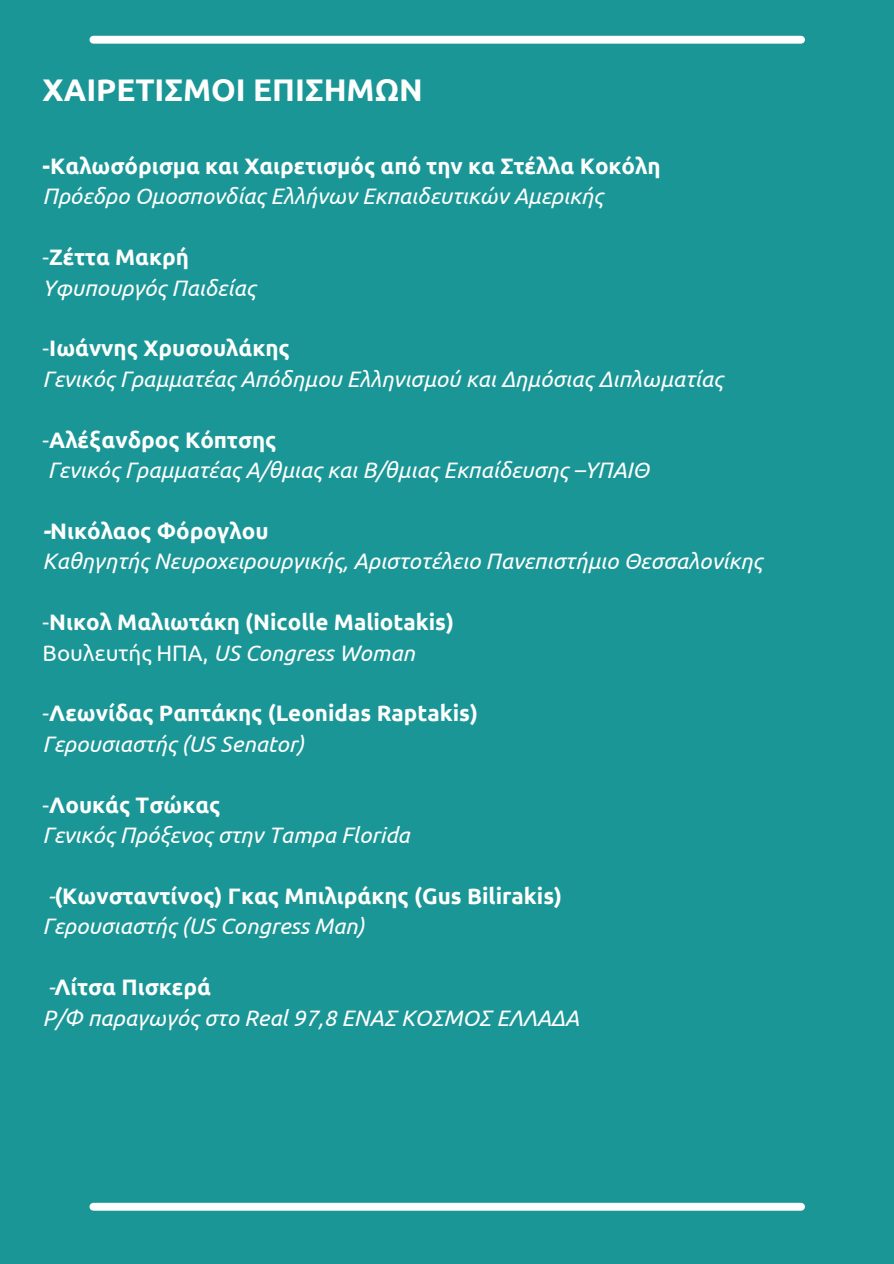
<style>
.page{position:relative;width:894px;height:1264px;background:#fff}
.page>*{position:absolute;margin:0;border:0;box-sizing:border-box;transform-origin:0 0}
.t1{font:700 31.35px "Ubuntu";color:#fdfefd}
.t2{font:italic 22.35px "Ubuntu";color:#fdfefd}
.t3{font:700 22.35px "Ubuntu";color:#fdfefd}
.s1{font-weight:400}
.s2{font-style:italic}
.s3{font-style:normal}
.s4{font-weight:400;font-style:italic}
</style>
<div class="page">
<div style="left:0;top:0;width:893px;height:1263px;background:#1a9696"></div>
<div style="left:93px;top:1202px;width:707px;height:8px;background:#fdfefd"></div>
<div style="left:93px;top:36px;width:707px;height:8px;background:#fdfefd"></div>
<p class="t1" style="left:43px;top:72px;width:381px">ΧΑΙΡΕΤΙΣΜΟΙ ΕΠΙΣΗΜΩΝ</p>
<p class="t3" style="left:43px;top:153px;width:619px">-Καλωσόρισμα και Χαιρετισμός από την κα Στέλλα Κοκόλη</p>
<p class="t2" style="left:43px;top:183px;width:561px">Πρόεδρο Ομοσπονδίας Ελλήνων Εκπαιδευτικών Αμερικής</p>
<p class="t3" style="left:43px;top:244px;width:148px"><span class="s1">-</span>Ζέττα Μακρή</p>
<p class="t2" style="left:43px;top:275px;width:214px">Υφυπουργός Παιδείας</p>
<p class="t3" style="left:43px;top:335px;width:248px"><span class="s1">-</span>Ιωάννης Χρυσουλάκης</p>
<p class="t2" style="left:43px;top:366px;width:681px">Γενικός Γραμματέας Απόδημου Ελληνισμού και Δημόσιας Διπλωματίας</p>
<p class="t3" style="left:43px;top:427px;width:235px"><span class="s1">-</span>Αλέξανδρος Κόπτσης</p>
<p class="t2" style="left:48px;top:457px;width:602px">Γενικός Γραμματέας Α/θμιας και Β/θμιας Εκπαίδευσης –ΥΠΑΙΘ</p>
<p class="t3" style="left:43px;top:518px;width:227px"><span class="s2">-</span>Νικόλαος Φόρογλου</p>
<p class="t2" style="left:43px;top:548px;width:721px">Καθηγητής Νευροχειρουργικής, Αριστοτέλειο Πανεπιστήμιο Θεσσαλονίκης</p>
<p class="t3" style="left:43px;top:609px;width:413px"><span class="s1">-</span>Νικολ Μαλιωτάκη (Nicolle Maliotakis)</p>
<p class="t2" style="left:43px;top:639px;width:373px"><span class="s3">Βουλευτής ΗΠΑ,</span> US Congress Woman</p>
<p class="t3" style="left:43px;top:700px;width:436px"><span class="s1">-</span>Λεωνίδας Ραπτάκης (Leonidas Raptakis)</p>
<p class="t2" style="left:43px;top:731px;width:263px">Γερουσιαστής (US Senator)</p>
<p class="t3" style="left:43px;top:791px;width:179px"><span class="s1">-</span>Λουκάς Τσώκας</p>
<p class="t2" style="left:43px;top:822px;width:368px">Γενικός Πρόξενος στην Tampa Florida</p>
<p class="t3" style="left:48px;top:883px;width:515px"><span class="s4">-</span>(Κωνσταντίνος) Γκας Μπιλιράκης (Gus Bilirakis)</p>
<p class="t2" style="left:43px;top:913px;width:323px">Γερουσιαστής (US Congress Man)</p>
<p class="t3" style="left:48px;top:974px;width:164px"><span class="s4">-</span>Λίτσα Πισκερά</p>
<p class="t2" style="left:43px;top:1004px;width:537px">Ρ/Φ παραγωγός στο Real 97,8 ΕΝΑΣ ΚΟΣΜΟΣ ΕΛΛΑΔΑ</p>
</div>
